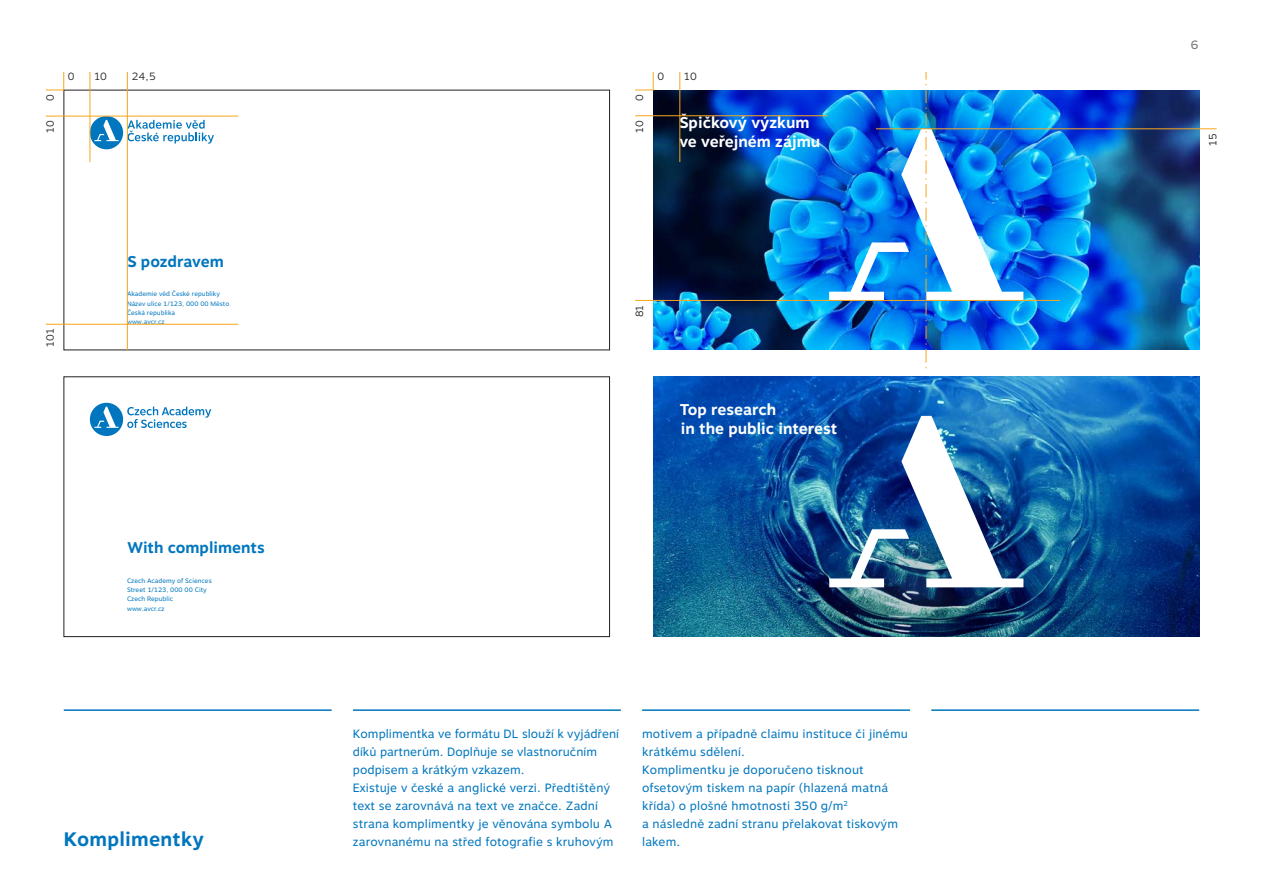
<style>
.page{position:relative;width:1263px;height:893px;background:#fff}
.page>*{position:absolute;margin:0;border:0;box-sizing:border-box;transform-origin:0 0}
.titulky_2{font:700 19.5px "Motiva Sans";letter-spacing:.01em;color:#0076be}
.t1{font:700 15.6px/19.2px "Motiva Sans";color:#fff}
.t2{font:700 15.6px "Motiva Sans";color:#0076be}
.text{font:12px/18px "Motiva Sans";letter-spacing:.01em;color:#0076be}
.t3{font:12px "Motiva Sans";color:#757679}
.text-2{font:300 10.5px "Motiva Sans";letter-spacing:.01em;color:#231f20}
.t4{font:6.45px/9.1px "Motiva Sans";color:#0076be}
</style>
<div class="page">
<hr style="left:64px;top:709px;width:268px;height:2px;background:#0076be">
<hr style="left:353px;top:709px;width:268px;height:2px;background:#0076be">
<hr style="left:642px;top:709px;width:268px;height:2px;background:#0076be">
<hr style="left:931px;top:709px;width:268px;height:2px;background:#0076be">
<div style="left:90px;top:116px;width:33px;height:33px;background:#0076be;border-radius:50%"></div>
<svg style="left:94px;top:120px;width:25px;height:21px"></svg>
<svg style="left:128px;top:120px;width:86px;height:24px"></svg>
<div style="left:90px;top:403px;width:33px;height:33px;background:#0076be;border-radius:50%"></div>
<svg style="left:127px;top:407px;width:84px;height:21px"></svg>
<svg style="left:94px;top:407px;width:25px;height:21px"></svg>
<div style="left:64px;top:377px;width:546px;height:260px;border:1px solid #231f20"></div>
<img style="left:653px;top:377px;width:546px;height:260px">
<img style="left:829px;top:416px;width:194px;height:171px">
<img style="left:653px;top:90px;width:546px;height:260px">
<svg style="left:45px;top:72px;width:19px;height:18px"></svg>
<svg style="left:635px;top:72px;width:19px;height:18px"></svg>
<hr style="left:90px;top:72px;width:1px;height:90px;background:#f9a51b">
<hr style="left:679px;top:72px;width:1px;height:90px;background:#f9a51b">
<svg style="left:829px;top:72px;width:194px;height:296px"></svg>
<hr style="left:127px;top:72px;width:1px;height:278px;background:#f9a51b">
<hr style="left:46px;top:116px;width:192px;height:1px;background:#f9a51b">
<hr style="left:46px;top:324px;width:192px;height:1px;background:#f9a51b">
<hr style="left:635px;top:115px;width:192px;height:1px;background:#f9a51b">
<hr style="left:876px;top:129px;width:340px;height:1px;background:#f9a51b">
<hr style="left:635px;top:300px;width:425px;height:1px;background:#f9a51b">
<p class="text-2" style="left:68px;top:70px;width:8px">0</p>
<p class="text-2" style="left:94px;top:70px;width:14px">10</p>
<p class="text-2" style="left:132px;top:70px;width:25px">24,5</p>
<p class="text-2" style="left:657px;top:70px;width:8px">0</p>
<p class="text-2" style="left:684px;top:70px;width:14px">10</p>
<p class="text-2" style="left:44px;top:101px;width:8px;rotate:-90deg">0</p>
<p class="text-2" style="left:633px;top:101px;width:8px;rotate:-90deg">0</p>
<p class="text-2" style="left:44px;top:133px;width:14px;rotate:-90deg">10</p>
<p class="text-2" style="left:633px;top:133px;width:14px;rotate:-90deg">10</p>
<p class="t1" style="left:679px;top:113px;width:143px">Špičkový výzkum ve veřejném zájmu</p>
<p class="text-2" style="left:44px;top:347px;width:20px;rotate:-90deg">101</p>
<p class="t2" style="left:127px;top:252px;width:98px">S pozdravem</p>
<p class="t4" style="left:127px;top:290px;width:104px">Akademie věd České republiky<br>Název ulice 1/123, 000 00 Město<br>Česká republika<br>www.avcr.cz</p>
<p class="t2" style="left:127px;top:539px;width:139px">With compliments</p>
<p class="t4" style="left:127px;top:577px;width:86px">Czech Academy of Sciences<br>Street 1/123, 000 00 City<br>Czech Republic www.avcr.cz</p>
<p class="text-2" style="left:633px;top:317px;width:14px;rotate:-90deg">81</p>
<p class="t1" style="left:679px;top:400px;width:159px">Top research<br>in the public interest</p>
<p class="text" style="left:353px;top:726px;width:268px">Komplimentka ve formátu DL slouží k vyjádření díků partnerům. Doplňuje se vlastnoručním podpisem a krátkým vzkazem.</p>
<p class="text" style="left:353px;top:780px;width:262px">Existuje v české a anglické verzi. Předtištěný text se zarovnává na text ve značce. Zadní strana komplimentky je věnována symbolu A zarovnanému na střed fotografie s kruhovým</p>
<p class="text" style="left:642px;top:726px;width:267px">motivem a případně claimu instituce či jinému krátkému sdělení.<br>Komplimentku je doporučeno tisknout ofsetovým tiskem na papír (hlazená matná křída) o plošné hmotnosti 350 g/m<sup>2<br></sup>a následně zadní stranu přelakovat tiskovým</p>
<p class="titulky_2" style="left:64px;top:828px;width:142px">Komplimentky</p>
<p class="text" style="left:642px;top:834px;width:40px">lakem.</p>
<p class="t3" style="left:1191px;top:38px;width:10px">6</p>
<p class="text-2" style="left:1207px;top:146px;width:14px;rotate:-90deg">15</p>
</div>
